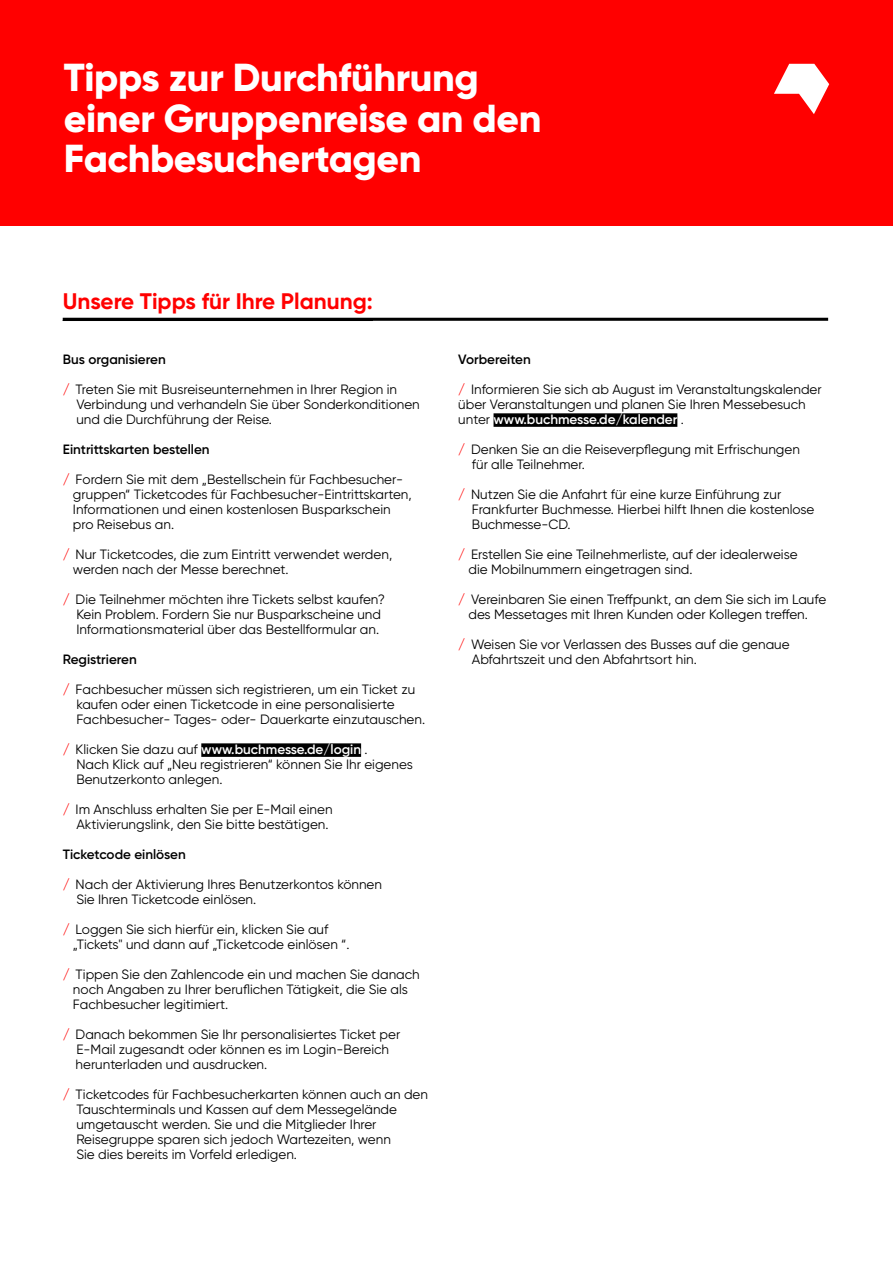
<style>
.page{position:relative;width:893px;height:1263px;background:#fff}
.page>*{position:absolute;margin:0;border:0;box-sizing:border-box;transform-origin:0 0}
.t1{font:800 39px/40.5px "Gilroy";letter-spacing:-.01em;color:#fff}
.t2{font:700 22.5px "Gilroy";color:#f00}
.t3{font:13.5px/15px "Gilroy";color:#000}
.t4{font:600 13.5px "Gilroy";color:#000}
.s1{color:#f00}
.s2{font-weight:600;color:#fff}
</style>
<div class="page">
<div style="left:0;top:0;width:893px;height:226px;background:#f00"></div>
<svg style="left:774px;top:64px;width:55px;height:50px"></svg>
<hr style="left:63px;top:318px;width:765px;height:3px;background:#000">
<div style="left:201px;top:743px;width:160px;height:14px;background:#000"></div>
<div style="left:494px;top:413px;width:183px;height:14px;background:#000"></div>
<h1 class="t1" style="left:64px;top:57px;width:479px">Tipps zur Durchführung einer Gruppenreise an den<br>Fachbesuchertagen</h1>
<h2 class="t2" style="left:63px;top:287px;width:312px">Unsere Tipps für Ihre Planung:</h2>
<p class="t4" style="left:63px;top:351px;width:104px">Bus organisieren</p>
<p class="t3" style="left:76px;top:381px;width:345px;text-indent:-14px"><span class="s1">/</span> Treten Sie mit Busreiseunternehmen in Ihrer Region in<br>Verbindung und verhandeln Sie über Sonderkonditionen und die Durchführung der Reise.</p>
<p class="t4" style="left:63px;top:441px;width:148px">Eintrittskarten bestellen</p>
<p class="t3" style="left:73px;top:471px;width:340px;text-indent:-10px"><span class="s1">/</span> Fordern Sie mit dem „Bestellschein für Fachbesucher&shy;gruppen“ Ticketcodes für Fachbesucher-Eintrittskarten, Informationen und einen kostenlosen Busparkschein pro Reisebus an.</p>
<p class="t3" style="left:73px;top:546px;width:321px;text-indent:-10px"><span class="s1">/</span> Nur Ticketcodes, die zum Eintritt verwendet werden, werden nach der Messe berechnet.</p>
<p class="t3" style="left:76px;top:591px;width:310px;text-indent:-14px"><span class="s1">/</span> Die Teilnehmer möchten ihre Tickets selbst kaufen?<br>Kein Problem. Fordern Sie nur Busparkscheine und<br>Informationsmaterial über das Bestellformular an.</p>
<p class="t4" style="left:63px;top:651px;width:75px">Registrieren</p>
<p class="t3" style="left:76px;top:681px;width:350px;text-indent:-14px"><span class="s1">/</span> Fachbesucher müssen sich registrieren, um ein Ticket zu kaufen oder einen Ticketcode in eine personalisierte<br>Fachbesucher- Tages- oder- Dauerkarte einzutauschen.</p>
<p class="t3" style="left:76px;top:741px;width:338px;text-indent:-14px"><span class="s1">/</span> Klicken Sie dazu auf <span class="s2">www.buchmesse.de/login</span> .<br>Nach Klick auf „Neu registrieren“ können Sie Ihr eigenes<br>Benutzerkonto anlegen.</p>
<p class="t3" style="left:63px;top:801px;width:271px;text-align:right"><span class="s1">/</span> Im Anschluss erhalten Sie per E-Mail einen<br>Aktivierungslink, den Sie bitte bestätigen.</p>
<p class="t4" style="left:63px;top:846px;width:124px">Ticketcode einlösen</p>
<p class="t3" style="left:76px;top:876px;width:307px;text-indent:-14px"><span class="s1">/</span> Nach der Aktivierung Ihres Benutzerkontos können<br>Sie Ihren Ticketcode einlösen.</p>
<p class="t3" style="left:73px;top:921px;width:278px;text-indent:-10px"><span class="s1">/</span> Loggen Sie sich hierfür ein, klicken Sie auf „Tickets" und dann auf „Ticketcode einlösen “.</p>
<p class="t3" style="left:73px;top:966px;width:348px;text-indent:-10px"><span class="s1">/</span> Tippen Sie den Zahlencode ein und machen Sie danach noch Angaben zu Ihrer beruflichen Tätigkeit, die Sie als<br>Fachbesucher legitimiert.</p>
<p class="t3" style="left:76px;top:1026px;width:326px;text-indent:-13px"><span class="s1">/</span> Danach bekommen Sie Ihr personalisiertes Ticket per<br>E-Mail zugesandt oder können es im Login-Bereich herunterladen und ausdrucken.</p>
<p class="t3" style="left:76px;top:1086px;width:353px;text-indent:-14px"><span class="s1">/</span> Ticketcodes für Fachbesucherkarten können auch an den Tauschterminals und Kassen auf dem Messegelände umgetauscht werden. Sie und die Mitglieder Ihrer Reisegruppe sparen sich jedoch Wartezeiten, wenn<br>Sie dies bereits im Vorfeld erledigen.</p>
<p class="t4" style="left:458px;top:351px;width:74px">Vorbereiten</p>
<p class="t3" style="left:458px;top:381px;width:365px"><span class="s1">/</span> Informieren Sie sich ab August im Veranstaltungskalender über Veranstaltungen und planen Sie Ihren Messebesuch unter <span class="s2">www.buchmesse.de/kalender</span> .</p>
<p class="t3" style="left:472px;top:441px;width:330px;text-indent:-14px"><span class="s1">/</span> Denken Sie an die Reiseverpflegung mit Erfrischungen für alle Teilnehmer.</p>
<p class="t3" style="left:472px;top:486px;width:344px;text-indent:-14px"><span class="s1">/</span> Nutzen Sie die Anfahrt für eine kurze Einführung zur<br>Frankfurter Buchmesse. Hierbei hilft Ihnen die kostenlose<br>Buchmesse-CD.</p>
<p class="t3" style="left:468px;top:546px;width:331px;text-indent:-10px"><span class="s1">/</span> Erstellen Sie eine Teilnehmerliste, auf der idealerweise die Mobilnummern eingetragen sind.</p>
<p class="t3" style="left:468px;top:591px;width:359px;text-indent:-10px"><span class="s1">/</span> Vereinbaren Sie einen Treffpunkt, an dem Sie sich im Laufe des Messetages mit Ihren Kunden oder Kollegen treffen.</p>
<p class="t3" style="left:472px;top:636px;width:319px;text-indent:-14px"><span class="s1">/</span> Weisen Sie vor Verlassen des Busses auf die genaue<br>Abfahrtszeit und den Abfahrtsort hin.</p>
</div>
